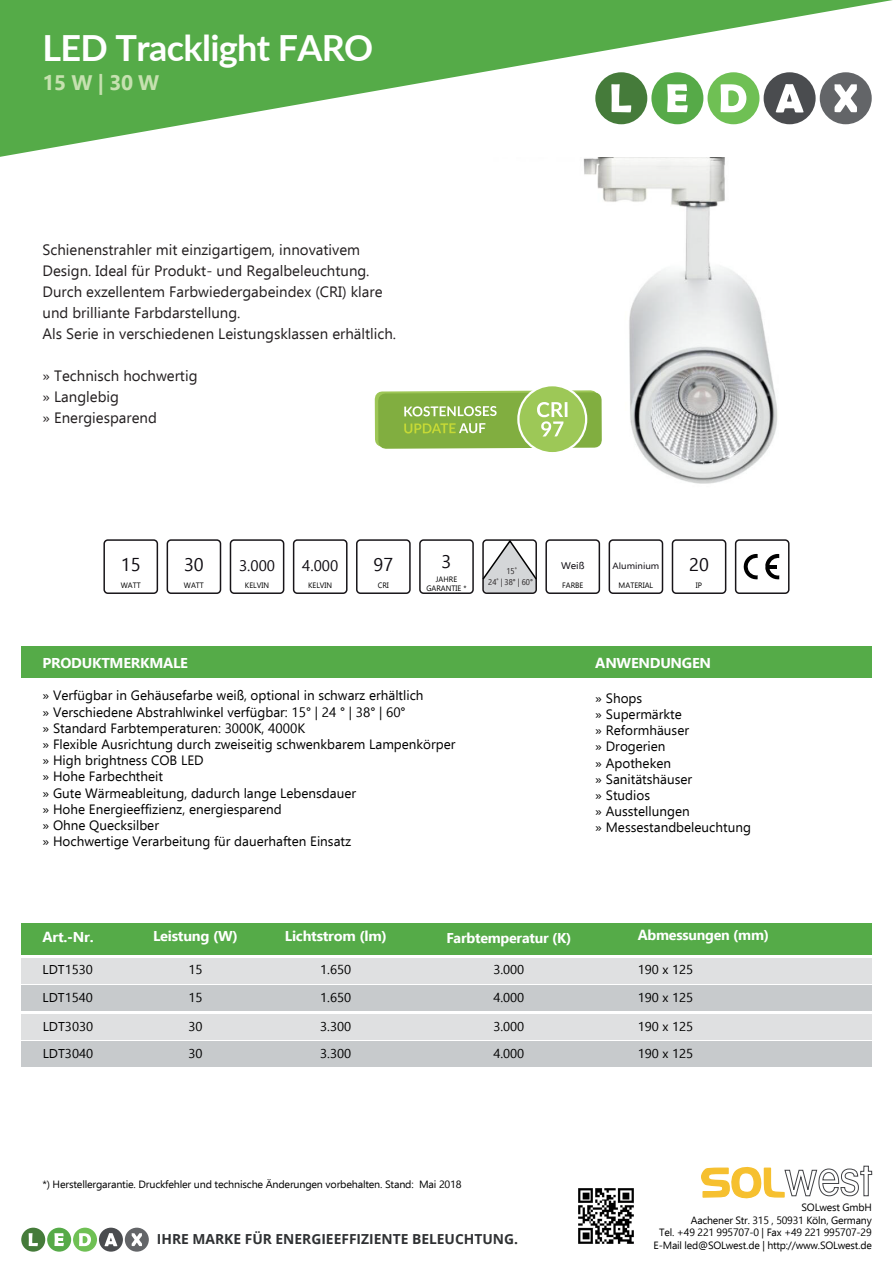
<style>
.page{position:relative;width:893px;height:1263px;background:#fff}
.page>*{position:absolute;margin:0;border:0;box-sizing:border-box;transform-origin:0 0}
.t1{font:700 36px "Lato";letter-spacing:-.02em;color:#fff}
.t2{font:700 21px "Ebrima";color:#c6e1b0}
.t3{font:18.15px "Ebrima";color:#0f0c12}
.t4{font:15.15px "Ebrima";color:#0f0c12}
.t5{font:15px/21px "Ebrima";color:#231f20}
.t6{font:700 14.25px "Ebrima";letter-spacing:-.02em;color:#fff}
.t7{font:700 13.8px "Open Sans";color:#2f3133}
.t8{font:13.5px/16.2px "Ebrima";color:#000}
.t9{font:12.75px "Ebrima";color:#000}
.t10{font:10.5px/12.6px "Ebrima";letter-spacing:-.02em;color:#000;text-align:right}
.t11{font:9.6px "Ebrima";color:#0f0c12;scale:1.09 1}
.t12{font:9px "Ebrima";color:#0f0c12;scale:1.09 1}
.t13{font:8.25px/11.1px "Ebrima";color:#231f20;text-align:center;scale:.92 1}
.t14{font:7.8px/9.1px "Ebrima";color:#000;text-align:center}
</style>
<div class="page">
<svg style="left:0;top:0;width:893px;height:157px;fill:#55ab48"></svg>
<img style="left:578px;top:1188px;width:56px;height:56px">
<svg style="left:701px;top:1165px;width:171px;height:34px"></svg>
<div style="left:21px;top:646px;width:851px;height:32px;background:#55ab48"></div>
<div style="left:21px;top:923px;width:851px;height:32px;background:#55ab48"></div>
<div style="left:21px;top:958px;width:851px;height:25px;background:#dfe0e1"></div>
<div style="left:21px;top:985px;width:851px;height:26px;background:#c7cacc"></div>
<div style="left:595px;top:72px;width:52px;height:52px;background:#457b3a;border-radius:50%"></div>
<svg style="left:611px;top:84px;width:20px;height:28px"></svg>
<div style="left:651px;top:72px;width:52px;height:52px;background:#56aa48;border-radius:50%"></div>
<svg style="left:667px;top:84px;width:21px;height:28px"></svg>
<div style="left:707px;top:72px;width:52px;height:52px;background:#6fc054;border-radius:50%"></div>
<svg style="left:721px;top:84px;width:25px;height:28px"></svg>
<div style="left:764px;top:72px;width:52px;height:52px;background:#4a4c4f;border-radius:50%"></div>
<svg style="left:776px;top:84px;width:27px;height:28px"></svg>
<div style="left:820px;top:72px;width:52px;height:52px;background:#636568;border-radius:50%"></div>
<svg style="left:834px;top:84px;width:23px;height:28px"></svg>
<img style="left:583px;top:157px;width:195px;height:327px">
<svg style="left:374px;top:383px;width:235px;height:73px"></svg>
<div style="left:230px;top:539px;width:54px;height:55px;border:2px solid #181519;border-radius:4px"></div>
<div style="left:103px;top:539px;width:55px;height:55px;border:2px solid #181519;border-radius:4px"></div>
<div style="left:293px;top:539px;width:55px;height:55px;border:2px solid #181519;border-radius:4px"></div>
<div style="left:419px;top:539px;width:55px;height:55px;border:2px solid #181519;border-radius:4px"></div>
<div style="left:356px;top:539px;width:55px;height:55px;border:2px solid #181519;border-radius:4px"></div>
<div style="left:672px;top:539px;width:54px;height:55px;border:2px solid #181519;border-radius:4px"></div>
<div style="left:735px;top:539px;width:54px;height:55px;border:2px solid #181519;border-radius:4px"></div>
<svg style="left:743px;top:554px;width:44px;height:26px"></svg>
<div style="left:609px;top:539px;width:54px;height:55px;border:2px solid #181519;border-radius:4px"></div>
<div style="left:545px;top:539px;width:55px;height:55px;border:2px solid #181519;border-radius:4px"></div>
<div style="left:167px;top:539px;width:54px;height:55px;border:2px solid #181519;border-radius:4px"></div>
<svg style="left:482px;top:539px;width:55px;height:55px"></svg>
<div style="left:21px;top:1228px;width:24px;height:24px;background:#457b3a;border-radius:50%"></div>
<svg style="left:29px;top:1233px;width:9px;height:13px"></svg>
<div style="left:47px;top:1228px;width:24px;height:24px;background:#56aa48;border-radius:50%"></div>
<svg style="left:54px;top:1233px;width:10px;height:13px"></svg>
<div style="left:73px;top:1228px;width:24px;height:24px;background:#6fc054;border-radius:50%"></div>
<svg style="left:79px;top:1233px;width:12px;height:13px"></svg>
<div style="left:99px;top:1228px;width:24px;height:24px;background:#4a4c4f;border-radius:50%"></div>
<svg style="left:105px;top:1233px;width:12px;height:13px"></svg>
<div style="left:125px;top:1228px;width:24px;height:24px;background:#636568;border-radius:50%"></div>
<svg style="left:132px;top:1233px;width:10px;height:13px"></svg>
<div style="left:21px;top:1014px;width:851px;height:25px;background:#dfe0e1"></div>
<div style="left:21px;top:1041px;width:851px;height:26px;background:#c7cacc"></div>
<h1 class="t1" style="left:43px;top:21px;width:332px">LED Tracklight FARO</h1>
<h2 class="t2" style="left:43px;top:67px;width:118px">15 W | 30 W</h2>
<p class="t5" style="left:43px;top:239px;width:355px">Schienenstrahler mit einzigartigem, innovativem Design. Ideal für Produkt- und Regalbeleuchtung.<br>Durch exzellentem Farbwiedergabeindex (CRI) klare und brilliante Farbdarstellung.<br>Als Serie in verschiedenen Leistungsklassen erhältlich.</p>
<p class="t5" style="left:43px;top:365px;width:156px">» Technisch hochwertig » Langlebig<br>» Energiesparend</p>
<h3 class="t3" style="left:121px;top:552px;width:21px">15</h3>
<p class="t14" style="left:121px;top:580px;width:22px">WATT</p>
<h3 class="t3" style="left:184px;top:552px;width:21px">30</h3>
<p class="t14" style="left:184px;top:580px;width:22px">WATT</p>
<p class="t4" style="left:239px;top:554px;width:38px">3.000</p>
<p class="t14" style="left:245px;top:580px;width:26px">KELVIN</p>
<p class="t4" style="left:302px;top:554px;width:38px">4.000</p>
<p class="t14" style="left:308px;top:580px;width:26px">KELVIN</p>
<h3 class="t3" style="left:373px;top:552px;width:21px">97</h3>
<p class="t14" style="left:378px;top:580px;width:13px">CRI</p>
<h3 class="t3" style="left:442px;top:549px;width:11px">3</h3>
<p class="t14" style="left:426px;top:574px;width:42px">JAHRE<br>GARANTIE *</p>
<p class="t13" style="left:488px;top:566px;width:50px">15˚<br>24˚ | 38° | 60°</p>
<p class="t11" style="left:561px;top:559px;width:23px">Weiß</p>
<p class="t14" style="left:562px;top:580px;width:23px">FARBE</p>
<p class="t12" style="left:612px;top:559px;width:44px">Aluminium</p>
<p class="t14" style="left:619px;top:580px;width:36px">MATERIAL</p>
<h3 class="t3" style="left:689px;top:552px;width:21px">20</h3>
<p class="t14" style="left:696px;top:580px;width:8px">IP</p>
<p class="t6" style="left:43px;top:652px;width:147px">PRODUKTMERKMALE</p>
<p class="t6" style="left:595px;top:652px;width:117px">ANWENDUNGEN</p>
<p class="t8" style="left:43px;top:687px;width:415px">» Verfügbar in Gehäusefarbe weiß, optional in schwarz erhältlich<br>» Verschiedene Abstrahlwinkel verfügbar: 15° | 24 ° | 38° | 60°<br>» Standard Farbtemperaturen: 3000K, 4000K<br>» Flexible Ausrichtung durch zweiseitig schwenkbarem Lampenkörper » High brightness COB LED<br>» Hohe Farbechtheit<br>» Gute Wärmeableitung, dadurch lange Lebensdauer<br>» Hohe Energieeffizienz, energiesparend<br>» Ohne Quecksilber<br>» Hochwertige Verarbeitung für dauerhaften Einsatz</p>
<p class="t8" style="left:595px;top:689px;width:157px">» Shops<br>» Supermärkte<br>» Reformhäuser<br>» Drogerien<br>» Apotheken<br>» Sanitätshäuser<br>» Studios<br>» Ausstellungen<br>» Messestandbeleuchtung</p>
<p class="t6" style="left:43px;top:926px;width:53px">Art.-Nr.</p>
<p class="t6" style="left:285px;top:926px;width:104px">Lichtstrom (lm)</p>
<p class="t6" style="left:446px;top:927px;width:126px">Farbtemperatur (K)</p>
<p class="t6" style="left:638px;top:924px;width:133px">Abmessungen (mm)</p>
<p class="t6" style="left:153px;top:925px;width:86px">Leistung (W)</p>
<p class="t9" style="left:43px;top:960px;width:52px">LDT1530</p>
<p class="t9" style="left:188px;top:960px;width:16px">15</p>
<p class="t9" style="left:320px;top:960px;width:33px">1.650</p>
<p class="t9" style="left:493px;top:960px;width:33px">3.000</p>
<p class="t9" style="left:638px;top:960px;width:57px">190 x 125</p>
<p class="t9" style="left:43px;top:988px;width:52px">LDT1540</p>
<p class="t9" style="left:188px;top:988px;width:16px">15</p>
<p class="t9" style="left:638px;top:988px;width:57px">190 x 125</p>
<p class="t9" style="left:320px;top:988px;width:33px">1.650</p>
<p class="t9" style="left:493px;top:988px;width:33px">4.000</p>
<p class="t9" style="left:43px;top:1017px;width:52px">LDT3030</p>
<p class="t9" style="left:188px;top:1017px;width:16px">30</p>
<p class="t9" style="left:320px;top:1017px;width:33px">3.300</p>
<p class="t9" style="left:493px;top:1017px;width:33px">3.000</p>
<p class="t9" style="left:638px;top:1017px;width:57px">190 x 125</p>
<p class="t9" style="left:43px;top:1045px;width:52px">LDT3040</p>
<p class="t9" style="left:188px;top:1045px;width:16px">30</p>
<p class="t9" style="left:320px;top:1045px;width:33px">3.300</p>
<p class="t9" style="left:493px;top:1045px;width:33px">4.000</p>
<p class="t9" style="left:638px;top:1045px;width:57px">190 x 125</p>
<p class="t10" style="left:43px;top:1178px;width:421px">*) Herstellergarantie. Druckfehler und technische Änderungen vorbehalten. Stand: Mai 2018</p>
<p class="t7" style="left:157px;top:1229px;width:363px">IHRE MARKE FÜR ENERGIEEFFIZIENTE BELEUCHTUNG.</p>
<p class="t10" style="left:654px;top:1201px;width:220px">SOLwest GmbH<br>Aachener Str. 315 , 50931 Köln, Germany<br>Tel. +49 221 995707-0 | Fax +49 221 995707-29<br>E-Mail led@SOLwest.de | http://www.SOLwest.de</p>
</div>
